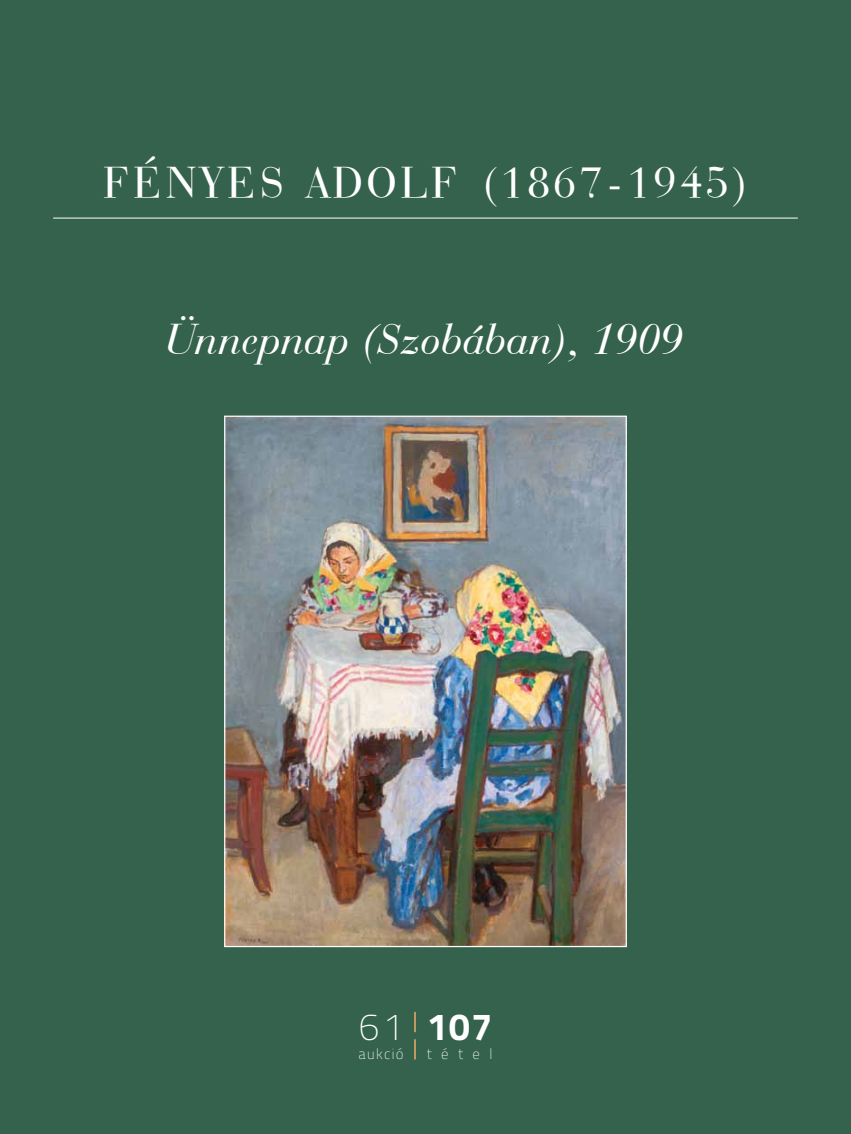
<style>
.page{position:relative;width:851px;height:1134px;background:#fff}
.page>*{position:absolute;margin:0;border:0;box-sizing:border-box;transform-origin:0 0}
.t1{font:italic 45px "Bauer Bodoni BT";letter-spacing:.025em;color:#fff}
.t2{font:45px "H Bauer Bodoni BT";letter-spacing:.1em;color:#fff}
.t3{font:700 37.88px "Titillium";color:#fff}
.t4{font:100 14.75px "Titillium";color:#fff}
.s1{font-weight:100}
.s2{font-family:"H Swiss 721 Thin BT";font-weight:400;font-size:54.62px;color:#c09a5d}
</style>
<div class="page">
<div style="left:0;top:0;width:850px;height:1134px;background:#34624d"></div>
<hr style="left:53px;top:218px;width:744px;height:1px;background:#fff">
<img style="left:226px;top:418px;width:398px;height:527px">
<p class="t2" style="left:104px;top:155px;width:645px">FÉNYES ADOLF (1867-1945)</p>
<p class="t1" style="left:167px;top:312px;width:517px">Ünnepnap (Szobában), 1909</p>
<p class="t3" style="left:358px;top:998px;width:135px"><span class="s1">61</span><span class="s2">¦</span>107</p>
<p class="t4" style="left:358px;top:1044px;width:47px">aukció</p>
<p class="t4" style="left:426px;top:1044px;width:67px">tétel</p>
</div>
